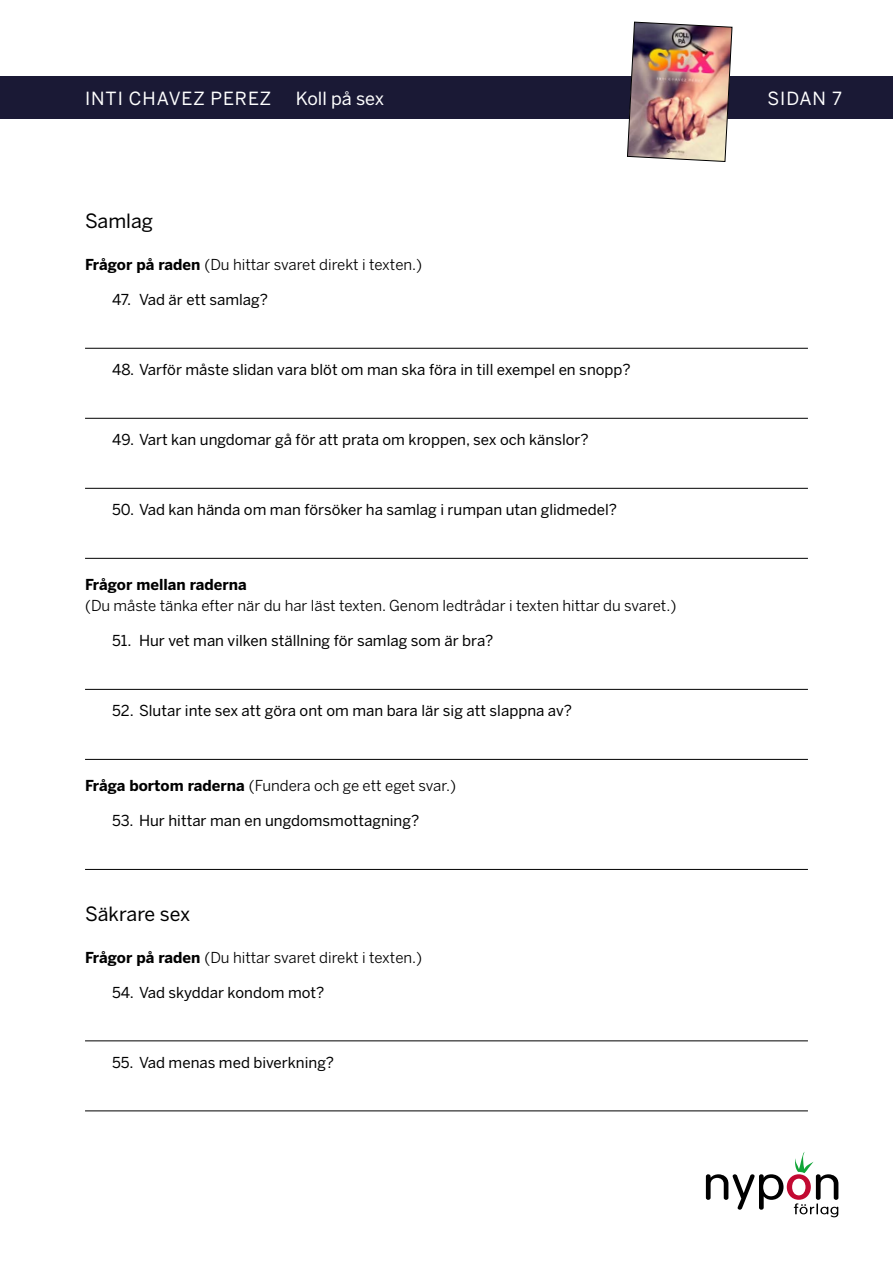
<style>
.page{position:relative;width:893px;height:1263px;background:#fff}
.page>*{position:absolute;margin:0;border:0;box-sizing:border-box;transform-origin:0 0}
.t1{font:19.5px "Benton Sans";color:#000}
.t2{font:18px "Benton Sans";letter-spacing:.05em;color:#fff}
.t3{font:18px "Benton Sans";letter-spacing:-.005em;color:#fff}
.t4{font:15px "Benton Sans";color:#000}
.t5{font:15px "Benton Sans";color:#000}
.t6{font:700 15px "Benton Sans";color:#000}
.s1{font-weight:700}
</style>
<div class="page">
<div style="left:0;top:77px;width:893px;height:42px;background:#1a1935"></div>
<img style="left:627px;top:21px;width:106px;height:141px">
<svg style="left:706px;top:1152px;width:132px;height:65px"></svg>
<hr style="left:85px;top:348px;width:723px;height:1px;background:#000">
<hr style="left:85px;top:418px;width:723px;height:1px;background:#000">
<hr style="left:85px;top:488px;width:723px;height:1px;background:#000">
<hr style="left:85px;top:558px;width:723px;height:1px;background:#000">
<hr style="left:85px;top:689px;width:723px;height:1px;background:#000">
<hr style="left:85px;top:759px;width:723px;height:1px;background:#000">
<hr style="left:85px;top:869px;width:723px;height:1px;background:#000">
<hr style="left:85px;top:1040px;width:723px;height:1px;background:#000">
<hr style="left:85px;top:1110px;width:723px;height:1px;background:#000">
<p class="t2" style="left:85px;top:88px;width:188px">INTI CHAVEZ PEREZ</p>
<p class="t3" style="left:296px;top:88px;width:90px">Koll på sex</p>
<p class="t2" style="left:768px;top:88px;width:76px">SIDAN 7</p>
<h1 class="t1" style="left:85px;top:210px;width:70px">Samlag</h1>
<p class="t5" style="left:85px;top:256px;width:339px"><span class="s1">Frågor på raden</span> (Du hittar svaret direkt i texten.)</p>
<p class="t4" style="left:112px;top:291px;width:157px">47. Vad är ett samlag?</p>
<p class="t4" style="left:112px;top:361px;width:520px">48. Varför måste slidan vara blöt om man ska föra in till exempel en snopp?</p>
<p class="t4" style="left:112px;top:431px;width:478px">49. Vart kan ungdomar gå för att prata om kroppen, sex och känslor?</p>
<p class="t4" style="left:112px;top:501px;width:507px">50. Vad kan hända om man försöker ha samlag i rumpan utan glidmedel?</p>
<p class="t6" style="left:85px;top:576px;width:163px">Frågor mellan raderna</p>
<p class="t5" style="left:85px;top:597px;width:593px">(Du måste tänka efter när du har läst texten. Genom ledtrådar i texten hittar du svaret.)</p>
<p class="t4" style="left:112px;top:632px;width:383px">51. Hur vet man vilken ställning för samlag som är bra?</p>
<p class="t4" style="left:112px;top:702px;width:461px">52. Slutar inte sex att göra ont om man bara lär sig att slappna av?</p>
<p class="t5" style="left:85px;top:777px;width:373px"><span class="s1">Fråga bortom raderna</span> (Fundera och ge ett eget svar.)</p>
<p class="t4" style="left:112px;top:812px;width:309px">53. Hur hittar man en ungdomsmottagning?</p>
<h1 class="t1" style="left:85px;top:902px;width:107px">Säkrare sex</h1>
<p class="t5" style="left:85px;top:948px;width:339px"><span class="s1">Frågor på raden</span> (Du hittar svaret direkt i texten.)</p>
<p class="t4" style="left:112px;top:983px;width:214px">54. Vad skyddar kondom mot?</p>
<p class="t4" style="left:112px;top:1053px;width:224px">55. Vad menas med biverkning?</p>
</div>
